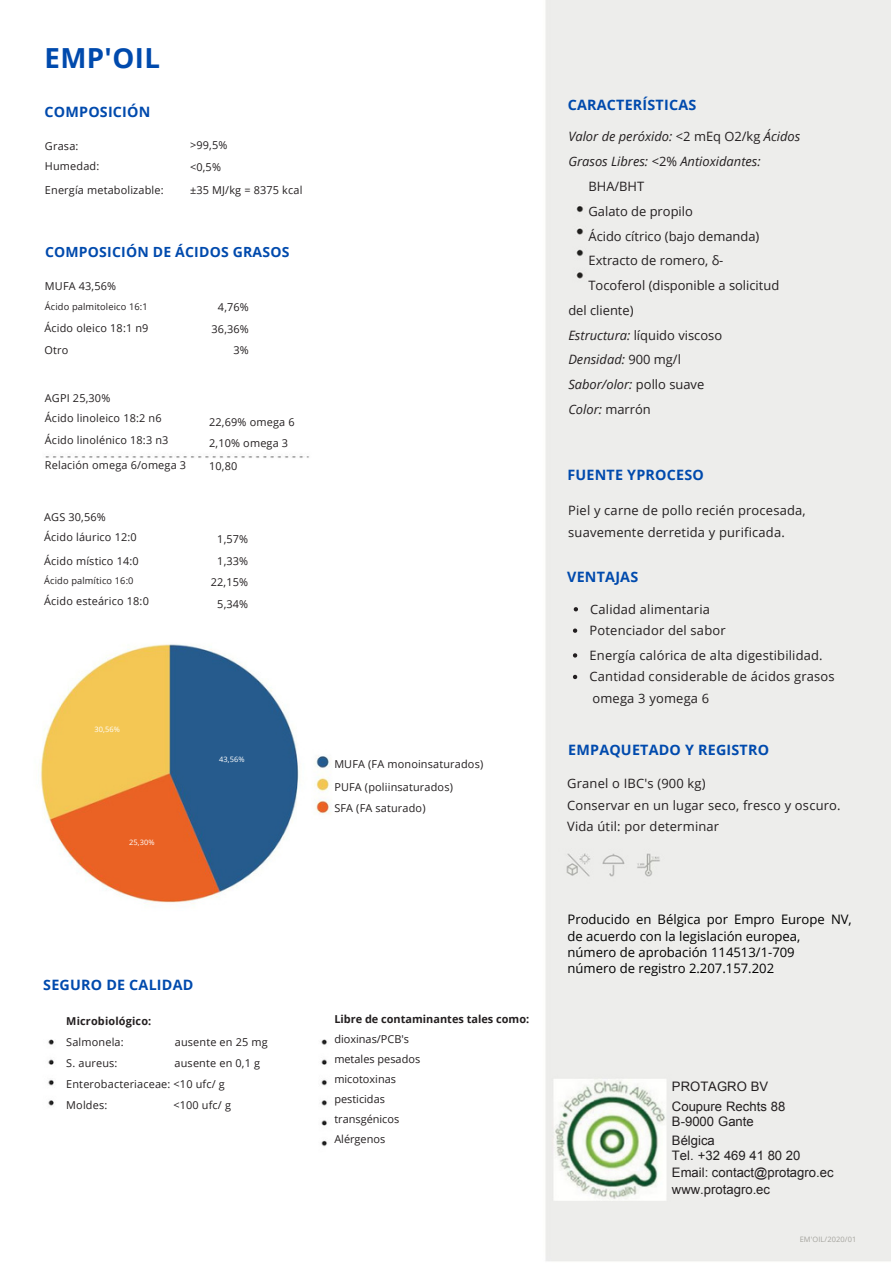
<style>
.page{position:relative;width:893px;height:1264px;background:#fff}
.page>*{position:absolute;margin:0;border:0;box-sizing:border-box;transform-origin:0 0}
.t1{font:700 27.6px "Open Sans";letter-spacing:.015em;color:#004aad}
.t2{font:700 14.25px "Open Sans";letter-spacing:.015em;color:#004aad}
.t3{font:700 13.95px "Open Sans";letter-spacing:.015em;color:#004aad}
.t4{font:13.05px/16.4px "Open Sans";color:#000}
.t5{font:13.05px/17.4px "Arial";color:#231f20}
.t6{font:12.9px/24.8px "Open Sans";letter-spacing:.015em;color:#231f20}
.t7{font:italic 12.9px/24.8px "Open Sans";color:#231f20}
.t8{font:10.95px/21.3px "Open Sans";letter-spacing:.015em;color:#231f20}
.t9{font:700 10.95px "Open Sans";color:#231f20}
.t10{font:9.3px "Open Sans";letter-spacing:.015em;color:#231f20}
.t11{font:7.5px "Open Sans";letter-spacing:.015em;color:#fff}
.t12{font:7.5px "Open Sans";letter-spacing:.015em;color:#a6a59f}
.s1{font-style:normal}
.s2{font-style:italic}
</style>
<div class="page">
<img style="left:40px;top:0;width:850px;height:1261px">
<svg style="left:573px;top:628px;width:4px;height:5px"></svg>
<svg style="left:573px;top:653px;width:4px;height:4px"></svg>
<svg style="left:573px;top:674px;width:4px;height:5px"></svg>
<svg style="left:573px;top:607px;width:5px;height:4px"></svg>
<p class="t1" style="left:44px;top:38px;width:117px">EMP'OIL</p>
<p class="t2" style="left:45px;top:102px;width:107px">COMPOSICIÓN</p>
<p class="t8" style="left:45px;top:135px;width:35px">Grasa:</p>
<p class="t8" style="left:45px;top:155px;width:56px">Humedad:</p>
<p class="t8" style="left:45px;top:179px;width:120px">Energía metabolizable:</p>
<p class="t8" style="left:190px;top:134px;width:39px">&gt;99,5%</p>
<p class="t8" style="left:190px;top:156px;width:32px">&lt;0,5%</p>
<p class="t8" style="left:190px;top:179px;width:114px">±35 MJ/kg = 8375 kcal</p>
<p class="t3" style="left:45px;top:242px;width:246px">COMPOSICIÓN DE ÁCIDOS GRASOS</p>
<p class="t8" style="left:45px;top:274px;width:73px">MUFA 43,56%</p>
<p class="t8" style="left:44px;top:317px;width:105px;line-height:21.8px">Ácido oleico 18:1 n9<br>Otro</p>
<p class="t10" style="left:45px;top:300px;width:104px">Ácido palmitoleico 16:1</p>
<p class="t8" style="left:45px;top:386px;width:67px">AGPI 25,30%</p>
<p class="t8" style="left:45px;top:407px;width:118px">Ácido linoleico 18:2 n6</p>
<p class="t8" style="left:45px;top:429px;width:125px">Ácido linolénico 18:3 n3</p>
<p class="t8" style="left:45px;top:454px;width:143px">Relación omega 6/omega 3</p>
<p class="t8" style="left:44px;top:506px;width:63px">AGS 30,56%</p>
<p class="t8" style="left:44px;top:526px;width:94px">Ácido láurico 12:0</p>
<p class="t8" style="left:44px;top:549px;width:96px">Ácido místico 14:0</p>
<p class="t10" style="left:44px;top:573px;width:91px">Ácido palmítico 16:0</p>
<p class="t8" style="left:44px;top:590px;width:106px">Ácido esteárico 18:0</p>
<p class="t8" style="left:211px;top:296px;width:39px;line-height:21.8px;text-align:center">4,76%<br>36,36%</p>
<p class="t8" style="left:233px;top:339px;width:17px">3%</p>
<p class="t8" style="left:209px;top:410px;width:87px">22,69% omega 6<br>2,10% omega 3</p>
<p class="t8" style="left:209px;top:455px;width:30px">10,80</p>
<p class="t8" style="left:211px;top:528px;width:39px;text-align:center">1,57%<br>1,33%<br>22,15%<br>5,34%</p>
<p class="t11" style="left:95px;top:724px;width:27px">30,56%</p>
<p class="t11" style="left:129px;top:836px;width:27px">25,30%</p>
<p class="t11" style="left:219px;top:754px;width:27px">43,56%</p>
<p class="t8" style="left:334px;top:752px;width:150px;line-height:22.6px">MUFA (FA monoinsaturados)<br>PUFA (poliinsaturados)</p>
<p class="t8" style="left:334px;top:797px;width:93px">SFA (FA saturado)</p>
<p class="t2" style="left:43px;top:974px;width:152px">SEGURO DE CALIDAD</p>
<p class="t9" style="left:66px;top:1013px;width:87px">Microbiológico:</p>
<p class="t8" style="left:66px;top:1031px;width:59px">Salmonela:</p>
<p class="t8" style="left:175px;top:1031px;width:94px">ausente en 25 mg</p>
<p class="t8" style="left:66px;top:1052px;width:53px">S. aureus:</p>
<p class="t8" style="left:174px;top:1052px;width:87px">ausente en 0,1 g</p>
<p class="t8" style="left:66px;top:1072px;width:160px">Enterobacteriaceae: &lt;10 ufc/ g</p>
<p class="t8" style="left:66px;top:1093px;width:42px">Moldes:</p>
<p class="t8" style="left:173px;top:1093px;width:59px">&lt;100 ufc/ g</p>
<p class="t9" style="left:334px;top:1010px;width:196px">Libre de contaminantes tales como:</p>
<p class="t8" style="left:334px;top:1027px;width:76px">dioxinas/PCB's</p>
<p class="t8" style="left:334px;top:1047px;width:87px">metales pesados</p>
<p class="t8" style="left:334px;top:1067px;width:63px">micotoxinas</p>
<p class="t8" style="left:334px;top:1087px;width:52px">pesticidas</p>
<p class="t8" style="left:334px;top:1107px;width:66px">transgénicos</p>
<p class="t8" style="left:334px;top:1128px;width:52px">Alérgenos</p>
<p class="t2" style="left:567px;top:95px;width:130px">CARACTERÍSTICAS</p>
<p class="t7" style="left:568px;top:124px;width:233px">Valor de peróxido: <span class="s1">&lt;2 mEq O2/kg</span> Ácidos<br>Grasos Libres: <span class="s1">&lt;2%</span> Antioxidantes:</p>
<p class="t6" style="left:588px;top:174px;width:57px">BHA/BHT</p>
<p class="t6" style="left:588px;top:198px;width:106px">Galato de propilo</p>
<p class="t6" style="left:588px;top:223px;width:172px">Ácido cítrico (bajo demanda)</p>
<p class="t6" style="left:588px;top:248px;width:136px">Extracto de romero, δ-</p>
<p class="t6" style="left:568px;top:273px;width:212px;text-indent:20px">Tocoferol (disponible a solicitud del cliente)</p>
<p class="t6" style="left:568px;top:322px;width:155px"><span class="s2">Estructura:</span> líquido viscoso</p>
<p class="t7" style="left:568px;top:347px;width:114px">Densidad: <span class="s1">900 mg/l</span></p>
<p class="t7" style="left:568px;top:372px;width:137px">Sabor/olor: <span class="s1">pollo suave</span></p>
<p class="t7" style="left:568px;top:396px;width:84px">Color: <span class="s1">marrón</span></p>
<p class="t2" style="left:567px;top:465px;width:138px">FUENTE YPROCESO</p>
<p class="t6" style="left:568px;top:498px;width:239px;line-height:22.6px">Piel y carne de pollo recién procesada, suavemente derretida y purificada.</p>
<p class="t2" style="left:567px;top:566px;width:72px">VENTAJAS</p>
<p class="t6" style="left:590px;top:596px;width:121px">Calidad alimentaria</p>
<p class="t6" style="left:589px;top:617px;width:138px">Potenciador del sabor</p>
<p class="t6" style="left:589px;top:642px;width:235px">Energía calórica de alta digestibilidad.</p>
<p class="t6" style="left:589px;top:664px;width:247px">Cantidad considerable de ácidos grasos</p>
<p class="t6" style="left:592px;top:685px;width:118px">omega 3 yomega 6</p>
<p class="t2" style="left:568px;top:739px;width:202px">EMPAQUETADO Y REGISTRO</p>
<p class="t6" style="left:567px;top:771px;width:140px">Granel o IBC's (900 kg)</p>
<p class="t6" style="left:567px;top:794px;width:275px;line-height:21.5px">Conservar en un lugar seco, fresco y oscuro.<br>Vida útil: por determinar</p>
<p class="t4" style="left:567px;top:911px;width:286px">Producido en Bélgica por Empro Europe NV, de acuerdo con la legislación europea,</p>
<p class="t4" style="left:567px;top:943px;width:229px">número de aprobación 114513/1-709</p>
<p class="t4" style="left:567px;top:960px;width:208px">número de registro 2.207.157.202</p>
<p class="t5" style="left:672px;top:1077px;width:115px;line-height:19.6px">PROTAGRO BV<br>Coupure Rechts 88</p>
<p class="t5" style="left:672px;top:1112px;width:83px;line-height:18.5px">B-9000 Gante<br>Bélgica</p>
<p class="t5" style="left:672px;top:1146px;width:163px">Tel. +32 469 41 80 20<br>Email: contact@protagro.ec www.protagro.ec</p>
<p class="t12" style="left:799px;top:1234px;width:58px">EM'OIL/2020/01</p>
</div>
